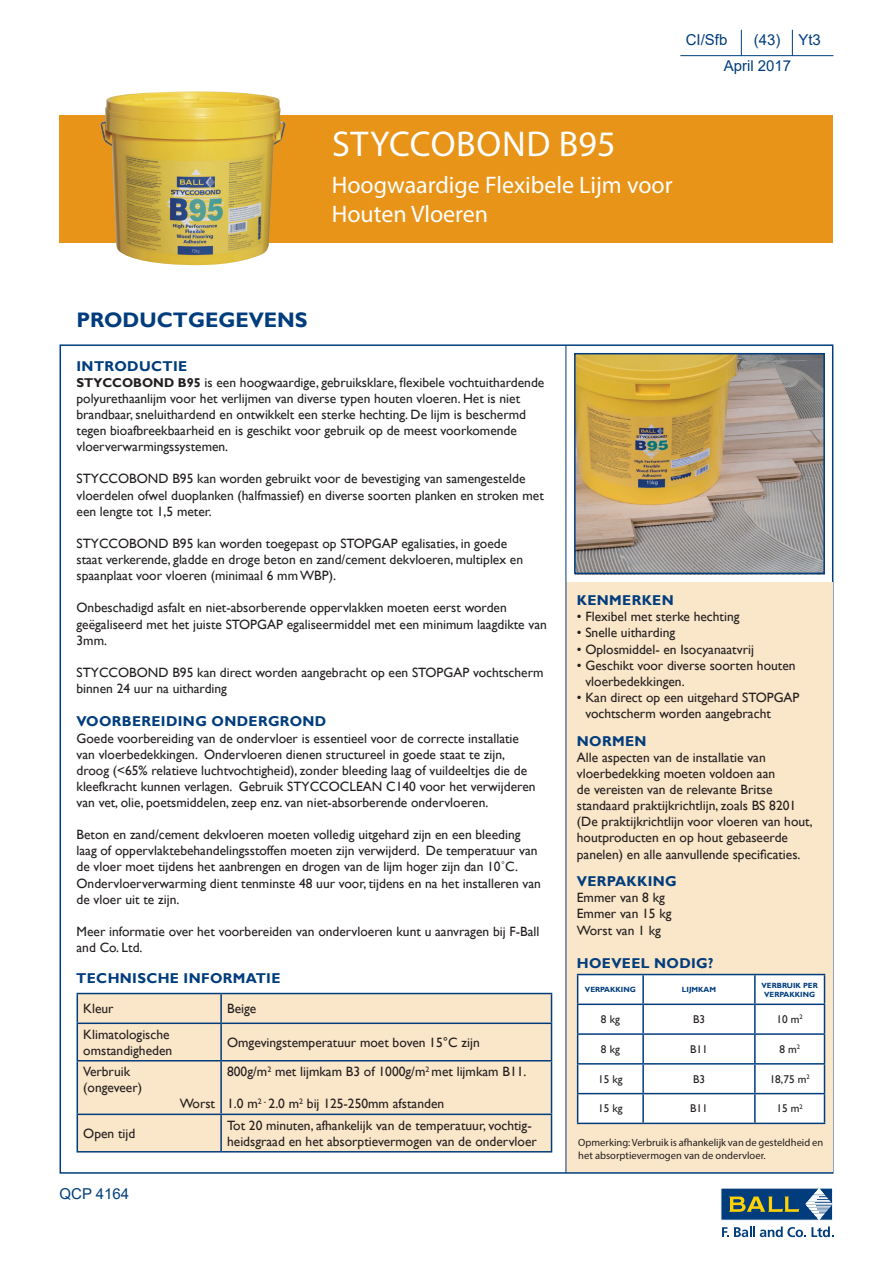
<style>
.page{position:relative;width:893px;height:1263px;background:#fff}
.page>*{position:absolute;margin:0;border:0;box-sizing:border-box;transform-origin:0 0}
.t1{font:36px "Myriad Pro";letter-spacing:.02em;color:#fff}
.t2{font:24px/28.8px "Myriad Pro";color:#fff}
.t3{font:700 21px "Gill Sans";color:#013d7d}
.t4{font:15px/25.8px "Arial";color:#013d7d}
.t5{font:700 14.25px "Gill Sans";letter-spacing:.025em;color:#013d7d}
.t6{font:13.5px/16px "Gill Sans";color:#231f20}
.t7{font:11.25px "Gill Sans";color:#231f20}
.t8{font:10.5px/12.6px "Myriad Pro";color:#231f20}
.t9{font:700 7.5px/9px "Gill Sans";color:#013d7d;text-align:center}
.s1{font-weight:700;font-size:12.75px}
</style>
<div class="page">
<img style="left:577px;top:356px;width:245px;height:215px">
<div style="left:566px;top:582px;width:267px;height:590px;background:#fae6c9"></div>
<hr style="left:680px;top:55px;width:153px;height:1px;background:#013d7d">
<svg style="left:741px;top:30px;width:1px;height:26px"></svg>
<svg style="left:792px;top:30px;width:1px;height:25px"></svg>
<div style="left:60px;top:115px;width:773px;height:127px;background:#e89418"></div>
<hr style="left:566px;top:346px;width:1px;height:827px;background:#013d7d">
<div style="left:574px;top:353px;width:251px;height:221px;border:2px solid #013d7d"></div>
<svg style="left:577px;top:974px;width:248px;height:148px;background:#ecf1f5"></svg>
<hr style="left:577px;top:1122px;width:66px;height:2px;background:#013d7d">
<hr style="left:643px;top:1122px;width:112px;height:2px;background:#013d7d">
<hr style="left:755px;top:1122px;width:70px;height:2px;background:#013d7d">
<div style="left:78px;top:994px;width:473px;height:157px;background:#fae6c9"></div>
<hr style="left:77px;top:993px;width:144px;height:1px;background:#013d7d">
<svg style="left:77px;top:994px;width:1px;height:28px"></svg>
<hr style="left:221px;top:993px;width:331px;height:1px;background:#013d7d">
<hr style="left:220px;top:994px;width:2px;height:28px;background:#013d7d">
<svg style="left:551px;top:994px;width:1px;height:28px"></svg>
<hr style="left:77px;top:1022px;width:144px;height:2px;background:#013d7d">
<hr style="left:77px;top:1024px;width:1px;height:36px;background:#013d7d">
<hr style="left:221px;top:1022px;width:331px;height:2px;background:#013d7d">
<hr style="left:220px;top:1024px;width:2px;height:36px;background:#013d7d">
<hr style="left:551px;top:1024px;width:1px;height:36px;background:#013d7d">
<hr style="left:77px;top:1060px;width:144px;height:1px;background:#013d7d">
<hr style="left:77px;top:1061px;width:1px;height:52px;background:#013d7d">
<hr style="left:221px;top:1060px;width:331px;height:1px;background:#013d7d">
<hr style="left:220px;top:1061px;width:2px;height:52px;background:#013d7d">
<hr style="left:551px;top:1061px;width:1px;height:52px;background:#013d7d">
<hr style="left:77px;top:1113px;width:144px;height:2px;background:#013d7d">
<hr style="left:77px;top:1115px;width:1px;height:36px;background:#013d7d">
<hr style="left:221px;top:1113px;width:331px;height:2px;background:#013d7d">
<hr style="left:220px;top:1115px;width:2px;height:36px;background:#013d7d">
<hr style="left:551px;top:1115px;width:1px;height:36px;background:#013d7d">
<hr style="left:77px;top:1151px;width:144px;height:1px;background:#013d7d">
<hr style="left:221px;top:1151px;width:331px;height:1px;background:#013d7d">
<svg style="left:722px;top:1226px;width:111px;height:11px"></svg>
<div style="left:721px;top:1188px;width:112px;height:32px;background:#013d7d"></div>
<svg style="left:729px;top:1196px;width:70px;height:16px"></svg>
<svg style="left:805px;top:1188px;width:28px;height:32px"></svg>
<img style="left:100px;top:91px;width:186px;height:174px">
<p class="t4" style="left:686px;top:27px;width:43px">CI/Sfb</p>
<p class="t4" style="left:724px;top:27px;width:99px;text-indent:30px">(43) Yt3<br>April 2017</p>
<h1 class="t1" style="left:332px;top:122px;width:285px">STYCCOBOND B95</h1>
<h2 class="t2" style="left:332px;top:170px;width:342px">Hoogwaardige Flexibele Lijm voor<br>Houten Vloeren</h2>
<h3 class="t3" style="left:77px;top:307px;width:233px">PRODUCTGEGEVENS</h3>
<p class="t5" style="left:77px;top:358px;width:112px">INTRODUCTIE</p>
<p class="t6" style="left:77px;top:374px;width:469px"><span class="s1">STYCCOBOND B95</span> is een hoogwaardige, gebruiksklare, flexibele vochtuithardende polyurethaanlijm voor het verlijmen van diverse typen houten vloeren. Het is niet brandbaar, sneluithardend en ontwikkelt een sterke hechting. De lijm is beschermd tegen bioafbreekbaarheid en is geschikt voor gebruik op de meest voorkomende vloerverwarmingssystemen.</p>
<p class="t6" style="left:77px;top:471px;width:469px">STYCCOBOND B95 kan worden gebruikt voor de bevestiging van samengestelde vloerdelen ofwel duoplanken (halfmassief) en diverse soorten planken en stroken met een lengte tot 1,5 meter.</p>
<p class="t6" style="left:77px;top:536px;width:448px">STYCCOBOND B95 kan worden toegepast op STOPGAP egalisaties, in goede staat verkerende, gladde en droge beton en zand/cement dekvloeren, multiplex en spaanplaat voor vloeren (minimaal 6 mm WBP).</p>
<p class="t6" style="left:77px;top:600px;width:472px">Onbeschadigd asfalt en niet-absorberende oppervlakken moeten eerst worden geëgaliseerd met het juiste STOPGAP egaliseermiddel met een minimum laagdikte van<br>3mm.</p>
<p class="t6" style="left:77px;top:665px;width:468px">STYCCOBOND B95 kan direct worden aangebracht op een STOPGAP vochtscherm binnen 24 uur na uitharding</p>
<p class="t5" style="left:77px;top:713px;width:251px">VOORBEREIDING ONDERGROND</p>
<p class="t6" style="left:77px;top:730px;width:460px">Goede voorbereiding van de ondervloer is essentieel voor de correcte installatie van vloerbedekkingen. Ondervloeren dienen structureel in goede staat te zijn, droog (&lt;65% relatieve luchtvochtigheid), zonder bleeding laag of vuildeeltjes die de kleefkracht kunnen verlagen. Gebruik STYCCOCLEAN C140 voor het verwijderen van vet, olie, poetsmiddelen, zeep enz. van niet-absorberende ondervloeren.</p>
<p class="t6" style="left:77px;top:827px;width:466px">Beton en zand/cement dekvloeren moeten volledig uitgehard zijn en een bleeding laag of oppervlaktebehandelingsstoffen moeten zijn verwijderd. De temperatuur van de vloer moet tijdens het aanbrengen en drogen van de lijm hoger zijn dan 10˚C.<br>Ondervloerverwarming dient tenminste 48 uur voor, tijdens en na het installeren van de vloer uit te zijn.</p>
<p class="t6" style="left:77px;top:924px;width:464px">Meer informatie over het voorbereiden van ondervloeren kunt u aanvragen bij F-Ball and Co. Ltd.</p>
<p class="t5" style="left:76px;top:970px;width:206px">TECHNISCHE INFORMATIE</p>
<p class="t6" style="left:83px;top:1001px;width:32px">Kleur</p>
<p class="t6" style="left:227px;top:1001px;width:31px">Beige</p>
<p class="t6" style="left:83px;top:1026px;width:90px">Klimatologische omstandigheden</p>
<p class="t6" style="left:227px;top:1034px;width:254px">Omgevingstemperatuur moet boven 15°C zijn</p>
<p class="t6" style="left:83px;top:1064px;width:60px">Verbruik (ongeveer)</p>
<p class="t6" style="left:180px;top:1096px;width:37px">Worst</p>
<p class="t6" style="left:227px;top:1064px;width:301px">800g/m<sup>2</sup> met lijmkam B3 of 1000g/m<sup>2</sup> met lijmkam B11.</p>
<p class="t6" style="left:227px;top:1096px;width:219px">1.0 m<sup>2</sup> <sup>-</sup> 2.0 m<sup>2</sup> bij 125-250mm afstanden</p>
<p class="t6" style="left:83px;top:1125px;width:54px">Open tijd</p>
<p class="t6" style="left:227px;top:1117px;width:311px">Tot 20 minuten, afhankelijk van de temperatuur, vochtig&shy;heidsgraad en het absorptievermogen van de ondervloer</p>
<p class="t4" style="left:60px;top:1181px;width:71px">QCP 4164</p>
<p class="t5" style="left:577px;top:592px;width:98px">KENMERKEN</p>
<p class="t6" style="left:577px;top:609px;width:164px">• Flexibel met sterke hechting</p>
<p class="t6" style="left:577px;top:625px;width:100px">• Snelle uitharding</p>
<p class="t6" style="left:577px;top:641px;width:179px">• Oplosmiddel- en Isocyanaatvrij</p>
<p class="t6" style="left:585px;top:657px;width:212px;text-indent:-9px">• Geschikt voor diverse soorten houten vloerbedekkingen.</p>
<p class="t6" style="left:585px;top:690px;width:216px;text-indent:-9px">• Kan direct op een uitgehard STOPGAP vochtscherm worden aangebracht</p>
<p class="t5" style="left:577px;top:732px;width:71px">NORMEN</p>
<p class="t6" style="left:577px;top:749px;width:237px">Alle aspecten van de installatie van vloerbedekking moeten voldoen aan<br>de vereisten van de relevante Britse standaard praktijkrichtlijn, zoals BS 8201 (De praktijkrichtlijn voor vloeren van hout, houtproducten en op hout gebaseerde panelen) en alle aanvullende specificaties.</p>
<p class="t5" style="left:577px;top:873px;width:101px">VERPAKKING</p>
<p class="t6" style="left:577px;top:890px;width:96px">Emmer van 8 kg<br>Emmer van 15 kg<br>Worst van 1 kg</p>
<p class="t5" style="left:577px;top:954px;width:138px">HOEVEEL NODIG?</p>
<p class="t9" style="left:585px;top:985px;width:52px">VERPAKKING</p>
<p class="t9" style="left:682px;top:985px;width:36px">LIJMKAM</p>
<p class="t9" style="left:762px;top:981px;width:58px">VERBRUIK PER<br>VERPAKKING</p>
<p class="t7" style="left:601px;top:1013px;width:20px">8 kg</p>
<p class="t7" style="left:693px;top:1013px;width:13px">B3</p>
<p class="t7" style="left:776px;top:1013px;width:28px">10 m<sup>2</sup></p>
<p class="t7" style="left:601px;top:1042px;width:20px">8 kg</p>
<p class="t7" style="left:690px;top:1042px;width:19px">B11</p>
<p class="t7" style="left:779px;top:1042px;width:22px">8 m<sup>2</sup></p>
<p class="t7" style="left:598px;top:1072px;width:26px">15 kg</p>
<p class="t7" style="left:693px;top:1072px;width:13px">B3</p>
<p class="t7" style="left:770px;top:1072px;width:42px">18,75 m<sup>2</sup></p>
<p class="t7" style="left:598px;top:1102px;width:26px">15 kg</p>
<p class="t7" style="left:690px;top:1102px;width:19px">B11</p>
<p class="t7" style="left:776px;top:1102px;width:28px">15 m<sup>2</sup></p>
<p class="t8" style="left:578px;top:1136px;width:246px">Opmerking: Verbruik is afhankelijk van de gesteldheid en het absorptievermogen van de ondervloer.</p>
</div>
